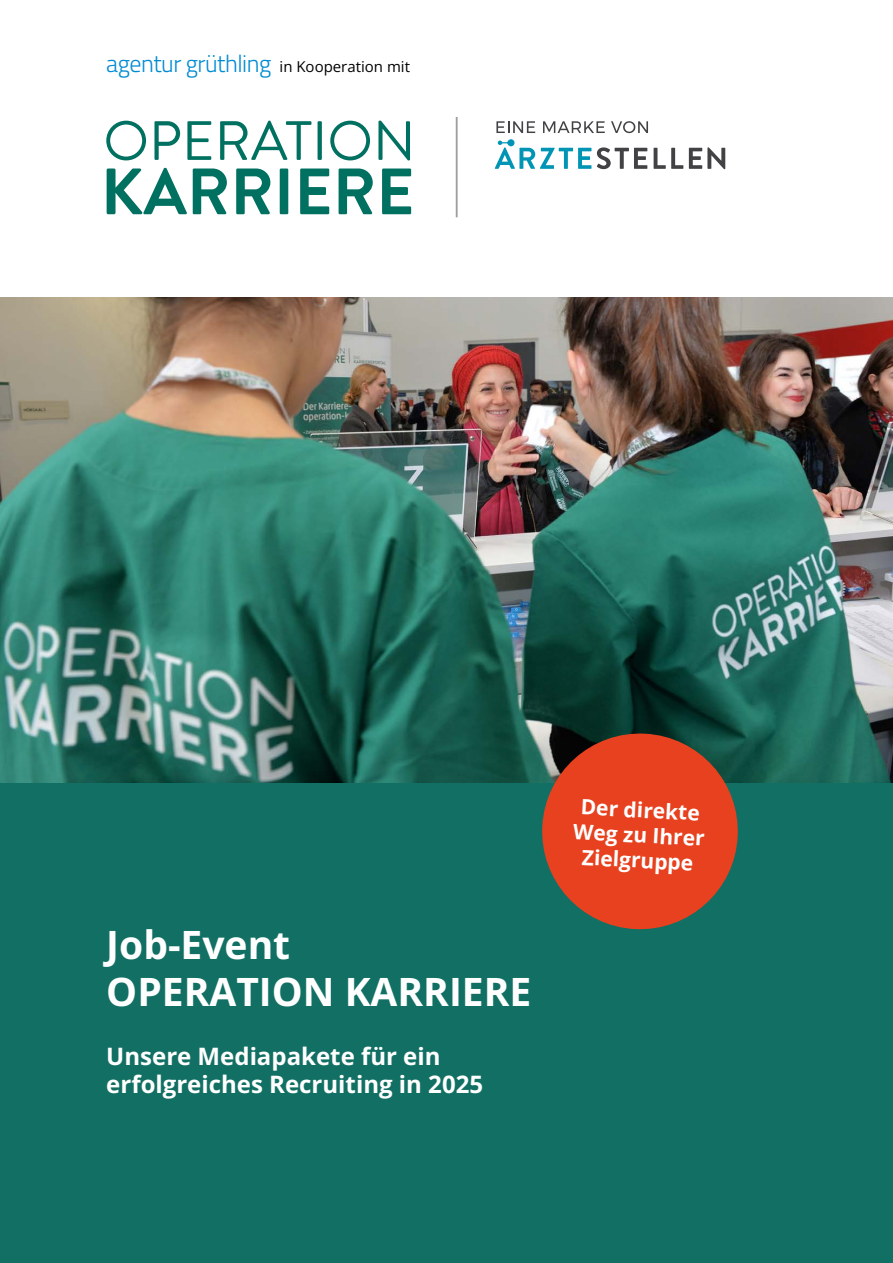
<style>
.page{position:relative;width:893px;height:1263px;background:#fff}
.page>*{position:absolute;margin:0;border:0;box-sizing:border-box;transform-origin:0 0}
._10_kapitel{font:700 39px/46.8px "Open Sans";color:#fff}
._21_head{font:700 24px/28.8px "Open Sans";color:#fff}
.t1{font:300 24px "Titillium Web";letter-spacing:-.02em;color:#008bd2}
.t2{font:700 21px/25.2px "Open Sans";color:#fff;text-align:center}
._50_text{font:15px "Open Sans";color:#000}
</style>
<div class="page">
<div style="left:0;top:742px;width:893px;height:521px;background:#117063"></div>
<img style="left:0;top:298px;width:893px;height:484px">
<svg style="left:496px;top:121px;width:39px;height:12px"></svg>
<svg style="left:543px;top:121px;width:62px;height:12px"></svg>
<svg style="left:611px;top:121px;width:37px;height:12px"></svg>
<svg style="left:106px;top:121px;width:40px;height:39px"></svg>
<svg style="left:154px;top:121px;width:26px;height:39px"></svg>
<svg style="left:187px;top:121px;width:24px;height:39px"></svg>
<svg style="left:220px;top:121px;width:91px;height:39px"></svg>
<svg style="left:318px;top:121px;width:4px;height:39px"></svg>
<svg style="left:330px;top:121px;width:40px;height:39px"></svg>
<svg style="left:378px;top:121px;width:32px;height:39px"></svg>
<svg style="left:107px;top:168px;width:80px;height:46px"></svg>
<svg style="left:193px;top:168px;width:34px;height:46px"></svg>
<svg style="left:236px;top:168px;width:34px;height:46px"></svg>
<div style="left:280px;top:168px;width:8px;height:46px;background:#007061"></div>
<svg style="left:300px;top:168px;width:29px;height:46px"></svg>
<svg style="left:339px;top:168px;width:34px;height:46px"></svg>
<svg style="left:382px;top:168px;width:29px;height:46px"></svg>
<hr style="left:456px;top:117px;width:2px;height:100px;background:#9e9e9e">
<svg style="left:597px;top:147px;width:128px;height:22px"></svg>
<svg style="left:495px;top:139px;width:96px;height:30px"></svg>
<svg style="left:539px;top:731px;width:201px;height:199px;background:#b3482c"></svg>
<p class="t1" style="left:106px;top:46px;width:167px">agentur grüthling</p>
<p class="_50_text" style="left:280px;top:57px;width:132px">in Kooperation mit</p>
<p class="_10_kapitel" style="left:106px;top:921px;width:427px">Job-Event<br>OPERATION KARRIERE</p>
<p class="_21_head" style="left:106px;top:1041px;width:378px">Unsere Mediapakete für ein erfolgreiches Recruiting in 2025</p>
<p class="t2" style="left:575px;top:793px;width:133px;rotate:3deg">Der direkte<br>Weg zu Ihrer<br>Zielgruppe</p>
</div>
